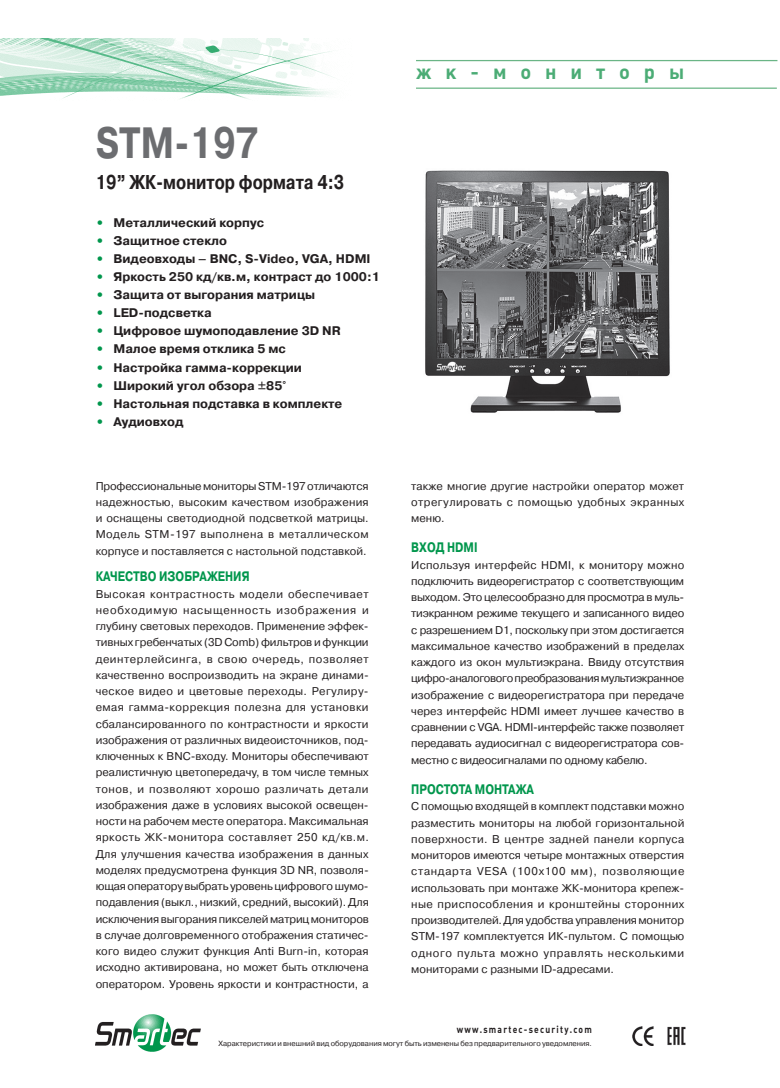
<style>
.page{position:relative;width:780px;height:1088px;background:#fff}
.page>*{position:absolute;margin:0;border:0;box-sizing:border-box;transform-origin:0 0}
.t1{font:700 43.75px "Pragmatica C";color:#6c6d70;scale:.8 1}
.t2{font:700 20px "Pragmatica C";color:#231f20;scale:.8 1}
.t3{font:700 20px "Plumb";letter-spacing:.695em;color:#4bac75}
.t4{font:700 13.75px "Pragmatica C";color:#00964c;scale:.8 1}
.t5{font:700 12.5px "Pragmatica C";color:#231f20}
.t6{font:11.25px/16.2px "Pragmatica C";color:#231f20;text-align:justify}
.t7{font:700 10px "Plumb";letter-spacing:.145em;color:#231f20;scale:.85 1}
.t8{font:7.5px "Pragmatica C";letter-spacing:-.005em;color:#231f20}
.s1{color:#00964c}
</style>
<div class="page">
<img style="left:0;top:39px;width:334px;height:60px">
<hr style="left:416px;top:60px;width:361px;height:1px;background:#6ab586">
<hr style="left:416px;top:88px;width:360px;height:1px;background:#6ab586">
<img style="left:96px;top:1022px;width:104px;height:24px">
<img style="left:133px;top:1015px;width:38px;height:36px">
<img style="left:632px;top:1026px;width:54px;height:19px">
<img style="left:425px;top:170px;width:245px;height:243px">
<h1 class="t1" style="left:96px;top:119px;width:205px">STM-197</h1>
<h2 class="t2" style="left:96px;top:171px;width:312px">19” ЖК-монитор формата 4:3</h2>
<p class="t5" style="left:96px;top:215px;width:170px"><span class="s1">•</span> Металлический корпус</p>
<p class="t5" style="left:96px;top:233px;width:133px"><span class="s1">•</span> Защитное стекло</p>
<p class="t5" style="left:96px;top:252px;width:276px"><span class="s1">•</span> Видеовходы – BNC, S-Video, VGA, HDMI</p>
<p class="t5" style="left:96px;top:270px;width:286px"><span class="s1">•</span> Яркость 250 кд/кв.м, контраст до 1000:1</p>
<p class="t5" style="left:96px;top:288px;width:221px"><span class="s1">•</span> Защита от выгорания матрицы</p>
<p class="t5" style="left:96px;top:306px;width:117px"><span class="s1">•</span> LED-подсветка</p>
<p class="t5" style="left:96px;top:324px;width:246px"><span class="s1">•</span> Цифровое шумоподавление 3D NR</p>
<p class="t5" style="left:96px;top:342px;width:192px"><span class="s1">•</span> Малое время отклика 5 мс</p>
<p class="t5" style="left:96px;top:360px;width:208px"><span class="s1">•</span> Настройка гамма-коррекции</p>
<p class="t5" style="left:96px;top:378px;width:192px"><span class="s1">•</span> Широкий угол обзора ±85°</p>
<p class="t5" style="left:96px;top:397px;width:248px"><span class="s1">•</span> Настольная подставка в комплекте</p>
<p class="t5" style="left:96px;top:415px;width:89px"><span class="s1">•</span> Аудиовход</p>
<p class="t6" style="left:96px;top:478px;width:274px">Профессиональные мониторы STM-197 отличаются надежностью, высоким качеством изображения и оснащены светодиодной подсветкой матрицы.<br>Модель STM-197 выполнена в металлическом корпусе и поставляется с настольной подставкой.</p>
<p class="t4" style="left:96px;top:569px;width:194px">Качество изображения</p>
<p class="t6" style="left:96px;top:586px;width:275px">Высокая контрастность модели обеспечивает необходимую насыщенность изображения и глубину световых переходов. Применение эффек&shy;тивных гребенчатых (3D Comb) фильтров и функции деинтерлейсинга, в свою очередь, позволяет качественно воспроизводить на экране динами&shy;ческое видео и цветовые переходы. Регулиру&shy;емая гамма-коррекция полезна для установки сбалансированного по контрастности и яркости изображения от различных видеоисточников, под&shy;ключенных к BNС-входу. Мониторы обеспечивают реалистичную цветопередачу, в том числе темных тонов, и позволяют хорошо различать детали изображения даже в условиях высокой освещен&shy;ности на рабочем месте оператора. Максимальная яркость ЖК-монитора составляет 250 кд/кв.м.<br>Для улучшения качества изображения в данных моделях предусмотрена функция 3D NR, позволя&shy;ющая оператору выбрать уровень цифрового шумо&shy;подавления (выкл., низкий, средний, высокий). Для исключения выгорания пикселей матриц мониторов в случае долговременного отображения статичес&shy;кого видео служит функция Anti Burn-in, которая исходно активирована, но может быть отключена оператором. Уровень яркости и контрастности, а</p>
<h2 class="t3" style="left:416px;top:61px;width:269px">жк-мониторы</h2>
<p class="t6" style="left:411px;top:478px;width:275px">также многие другие настройки оператор может отрегулировать с помощью удобных экранных меню.</p>
<p class="t4" style="left:411px;top:540px;width:84px">Вход HDMI</p>
<p class="t6" style="left:411px;top:557px;width:275px">Используя интерфейс HDMI, к монитору можно подключить видеорегистратор с соответствующим выходом. Это целесообразно для просмотра в муль&shy;тиэкранном режиме текущего и записанного видео с разрешением D1, поскольку при этом достигается максимальное качество изображений в пределах каждого из окон мультиэкрана. Ввиду отсутствия цифро-аналогового преобразования мультиэкранное изображение с видеорегистратора при передаче через интерфейс HDMI имеет лучшее качество в сравнении с VGA. HDMI-интерфейс также позволяет передавать аудиосигнал с видеорегистратора сов&shy;местно с видеосигналами по одному кабелю.</p>
<p class="t4" style="left:411px;top:782px;width:155px">Простота монтажа</p>
<p class="t6" style="left:411px;top:798px;width:274px">С помощью входящей в комплект подставки можно разместить мониторы на любой горизонтальной поверхности. В центре задней панели корпуса мониторов имеются четыре монтажных отверстия стандарта VESA (100х100 мм), позволяющие использовать при монтаже ЖК-монитора крепеж&shy;ные приспособления и кронштейны сторонних производителей. Для удобства управления монитор STM-197 комплектуется ИК-пультом. С помощью одного пульта можно управлять несколькими мониторами с разными ID-адресами.</p>
<p class="t7" style="left:457px;top:1024px;width:160px">www.smartec-security.com</p>
<p class="t8" style="left:218px;top:1039px;width:375px">Характеристики и внешний вид оборудования могут быть изменены без предварительного уведомления.</p>
</div>
